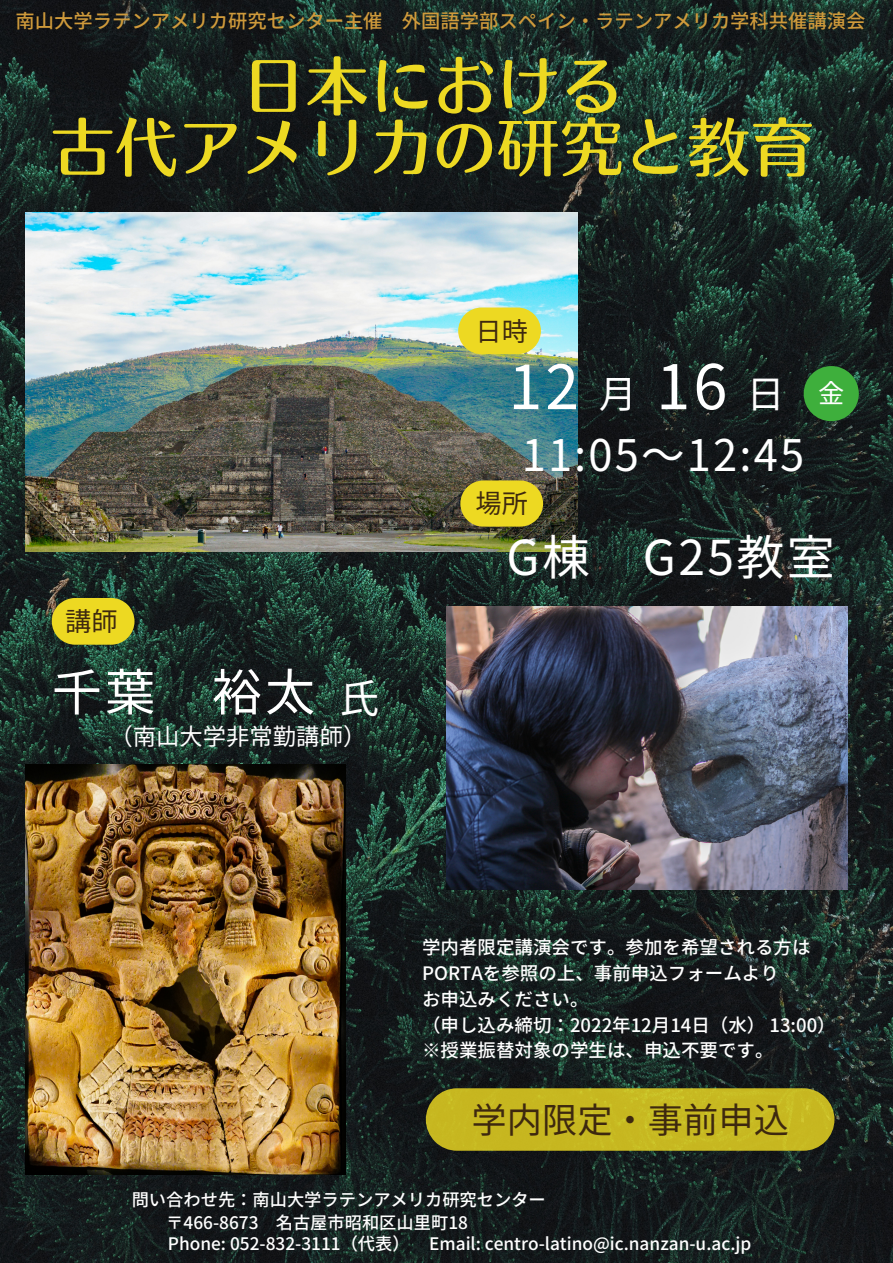
<style>
.page{position:relative;width:893px;height:1263px;background:#fff}
.page>*{position:absolute;margin:0;border:0;box-sizing:border-box;transform-origin:0 0}
.t1{font:63.6px/61.3px "Motoya Ma Aporo Std W4";color:#edd922;text-align:center}
.t2{font:60.75px "irohakaku C";color:#fff}
.t3{font:50.25px "irohakaku C";color:#fff}
.t4{font:48px "irohakaku C";letter-spacing:.05em;color:#fff}
.t5{font:43.5px "irohakaku C";letter-spacing:.05em;color:#fff}
.t6{font:39.75px "irohakaku C";color:#fff}
.t7{font:35.25px "irohakaku C";color:#3d280f}
.t8{font:26.25px "irohakaku C";color:#3d280f}
.t9{font:23.33px "irohakaku C";color:#fff}
.t10{font:500 19.35px "Noto Sans JP";color:#cf9a3b}
.t11{font:500 18.52px/25.9px "Noto Sans JP";color:#fff}
.t12{font:500 17.25px/23.6px "Noto Sans JP";color:#fff}
.s1{font-size:38.25px}
.s2{font-size:61.5px}
.s3{font-size:26.25px}
</style>
<div class="page">
<img style="left:0;top:0;width:893px;height:1263px">
<img style="left:447px;top:606px;width:400px;height:283px">
<img style="left:25px;top:213px;width:552px;height:339px">
<img style="left:25px;top:764px;width:321px;height:410px">
<svg style="left:460px;top:480px;width:83px;height:47px;background:#d6c425"></svg>
<svg style="left:458px;top:307px;width:83px;height:47px;background:#e4d93b"></svg>
<div style="left:803px;top:366px;width:56px;height:55px;background:#3eaf3c;border-radius:50%"></div>
<svg style="left:52px;top:598px;width:82px;height:47px;background:#d5c523"></svg>
<svg style="left:426px;top:1088px;width:408px;height:63px;background:#bfb120"></svg>
<p class="t10" style="left:16px;top:5px;width:851px">南山大学ラテンアメリカ研究センター主催 外国語学部スペイン・ラテンアメリカ学科共催講演会</p>
<h1 class="t1" style="left:51px;top:55px;width:765px">日本における<br>古代アメリカの研究と教育</h1>
<h3 class="t8" style="left:475px;top:313px;width:54px">日時</h3>
<h2 class="t2" style="left:508px;top:344px;width:337px">12<span class="s1">月</span><span class="s2">16</span><span class="s1">日</span> <span class="s3">金</span></h2>
<h3 class="t5" style="left:521px;top:424px;width:284px">11:05～12:45</h3>
<h3 class="t8" style="left:475px;top:485px;width:54px">場所</h3>
<h3 class="t8" style="left:65px;top:603px;width:54px">講師</h3>
<h3 class="t3" style="left:52px;top:657px;width:265px">千葉 裕太</h3>
<h3 class="t9" style="left:110px;top:720px;width:258px">（南山大学非常勤講師）</h3>
<h3 class="t6" style="left:339px;top:670px;width:41px">氏</h3>
<h3 class="t4" style="left:506px;top:523px;width:330px">G棟 G25教室</h3>
<p class="t11" style="left:422px;top:933px;width:415px">学内者限定講演会です。参加を希望される方は<br>PORTAを参照の上、事前申込フォームより<br>お申込みください。<br>（申し込み締切：2022年12月 14日（水） 13:00）※授業振替対象の学生は、申込不要です。</p>
<h3 class="t7" style="left:471px;top:1095px;width:319px">学内限定・事前申込</h3>
<p class="t12" style="left:166px;top:1187px;width:381px;text-indent:-35px">問い合わせ先：南山大学ラテンアメリカ研究センター〒466-8673 名古屋市昭和区山里町18</p>
<p class="t12" style="left:168px;top:1230px;width:585px">Phone: 052-832-3111（代表） Email: centro-latino@ic.nanzan-u.ac.jp</p>
</div>
